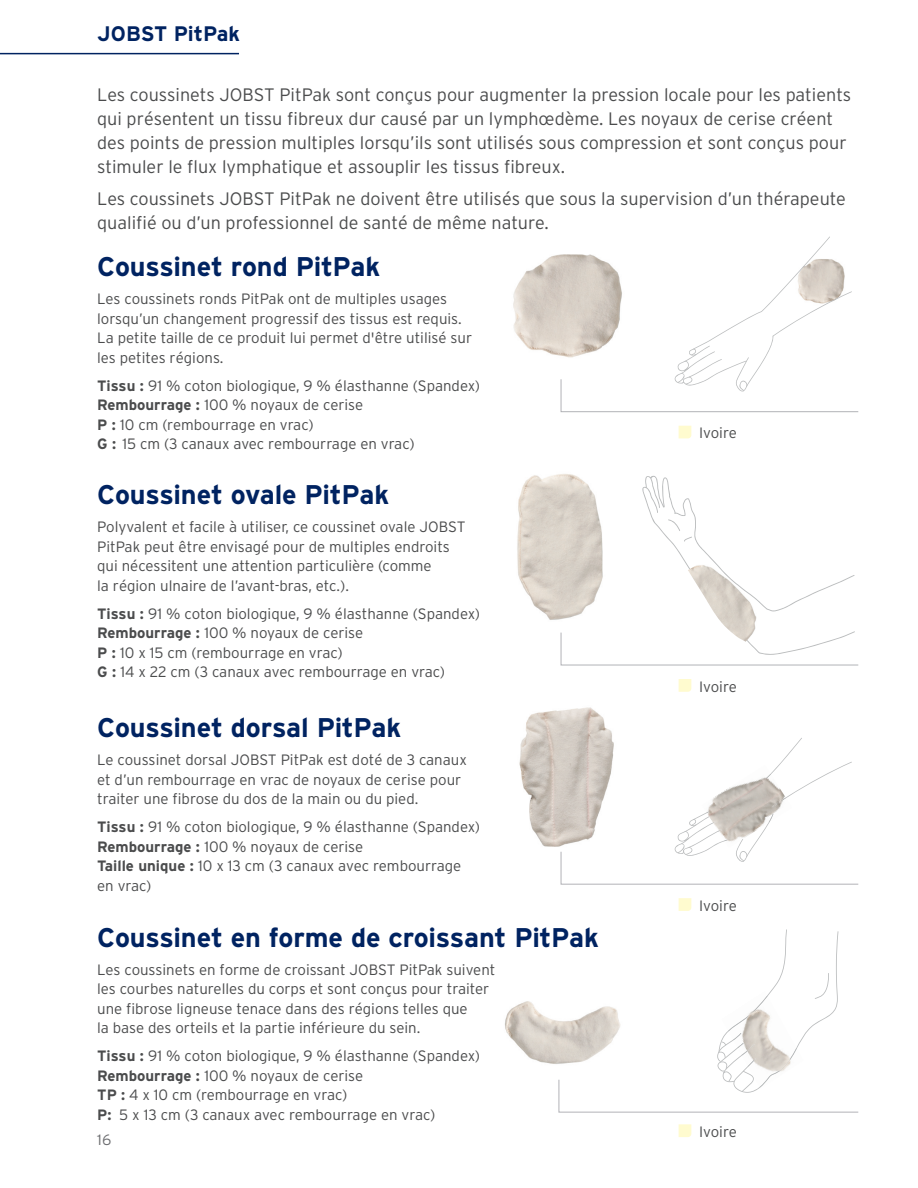
<style>
.page{position:relative;width:918px;height:1188px;background:#fff}
.page>*{position:absolute;margin:0;border:0;box-sizing:border-box;transform-origin:0 0}
.t1{font:700 27px "Interstate";letter-spacing:-.01em;color:#002361}
.t2{font:700 21px "Interstate";color:#002361}
.t3{font:300 18px/24px "Interstate";color:#4b4c4d}
.t4{font:300 15px/19.5px "Interstate";color:#4b4c4d}
.t5{font:300 15px "Interstate";color:#6c6d70}
.s1{font-weight:700}
</style>
<div class="page">
<img style="left:517px;top:474px;width:56px;height:146px">
<img style="left:513px;top:254px;width:47px;height:102px">
<svg style="left:558px;top:929px;width:301px;height:184px"></svg>
<img style="left:748px;top:1048px;width:49px;height:40px">
<svg style="left:679px;top:1124px;width:12px;height:13px"></svg>
<img style="left:519px;top:707px;width:93px;height:140px">
<img style="left:505px;top:990px;width:123px;height:83px">
<svg style="left:679px;top:426px;width:12px;height:12px"></svg>
<svg style="left:679px;top:679px;width:12px;height:13px"></svg>
<svg style="left:679px;top:898px;width:12px;height:13px"></svg>
<svg style="left:560px;top:236px;width:299px;height:176px"></svg>
<img style="left:804px;top:346px;width:54px;height:64px">
<svg style="left:560px;top:475px;width:299px;height:191px"></svg>
<img style="left:688px;top:561px;width:69px;height:81px">
<svg style="left:560px;top:737px;width:299px;height:148px"></svg>
<img style="left:772px;top:798px;width:14px;height:9px">
<hr style="left:0;top:53px;width:239px;height:1px;background:#002361">
<h2 class="t2" style="left:97px;top:22px;width:144px">JOBST PitPak</h2>
<p class="t3" style="left:97px;top:82px;width:756px">Les coussinets JOBST PitPak sont conçus pour augmenter la pression locale pour les patients qui présentent un tissu fibreux dur causé par un lymphœdème. Les noyaux de cerise créent des points de pression multiples lorsqu’ils sont utilisés sous compression et sont conçus pour stimuler le flux lymphatique et assouplir les tissus fibreux.</p>
<p class="t3" style="left:97px;top:187px;width:750px">Les coussinets JOBST PitPak ne doivent être utilisés que sous la supervision d’un thérapeute qualifié ou d’un professionnel de santé de même nature.</p>
<h1 class="t1" style="left:97px;top:252px;width:285px">Coussinet rond PitPak</h1>
<p class="t4" style="left:97px;top:289px;width:376px">Les coussinets ronds PitPak ont de multiples usages lorsqu’un changement progressif des tissus est requis.<br>La petite taille de ce produit lui permet d'être utilisé sur les petites régions.</p>
<p class="t4" style="left:97px;top:376px;width:385px"><span class="s1">Tissu :</span> 91 % coton biologique, 9 % élasthanne (Spandex)<br><span class="s1">Rembourrage :</span> 100 % noyaux de cerise<br><span class="s1">P :</span> 10 cm (rembourrage en vrac)<br><span class="s1">G :</span> 15 cm (3 canaux avec rembourrage en vrac)</p>
<h1 class="t1" style="left:97px;top:480px;width:294px">Coussinet ovale PitPak</h1>
<p class="t4" style="left:97px;top:517px;width:370px">Polyvalent et facile à utiliser, ce coussinet ovale JOBST PitPak peut être envisagé pour de multiples endroits qui nécessitent une attention particulière (comme<br>la région ulnaire de l’avant-bras, etc.).</p>
<p class="t4" style="left:97px;top:604px;width:385px"><span class="s1">Tissu :</span> 91 % coton biologique, 9 % élasthanne (Spandex)<br><span class="s1">Rembourrage :</span> 100 % noyaux de cerise<br><span class="s1">P :</span> 10 x 15 cm (rembourrage en vrac)<br><span class="s1">G :</span> 14 x 22 cm (3 canaux avec rembourrage en vrac)</p>
<h1 class="t1" style="left:97px;top:713px;width:306px">Coussinet dorsal PitPak</h1>
<p class="t4" style="left:97px;top:750px;width:371px">Le coussinet dorsal JOBST PitPak est doté de 3 canaux et d’un rembourrage en vrac de noyaux de cerise pour traiter une fibrose du dos de la main ou du pied.</p>
<p class="t4" style="left:97px;top:817px;width:385px"><span class="s1">Tissu :</span> 91 % coton biologique, 9 % élasthanne (Spandex)<br><span class="s1">Rembourrage :</span> 100 % noyaux de cerise<br><span class="s1">Taille unique :</span> 10 x 13 cm (3 canaux avec rembourrage en vrac)</p>
<h1 class="t1" style="left:97px;top:922px;width:503px">Coussinet en forme de croissant PitPak</h1>
<p class="t4" style="left:97px;top:960px;width:400px">Les coussinets en forme de croissant JOBST PitPak suivent les courbes naturelles du corps et sont conçus pour traiter une fibrose ligneuse tenace dans des régions telles que<br>la base des orteils et la partie inférieure du sein.</p>
<p class="t4" style="left:97px;top:1046px;width:385px"><span class="s1">Tissu :</span> 91 % coton biologique, 9 % élasthanne (Spandex)<br><span class="s1">Rembourrage :</span> 100 % noyaux de cerise<br><span class="s1">TP :</span> 4 x 10 cm (rembourrage en vrac)<br><span class="s1">P:</span> 5 x 13 cm (3 canaux avec rembourrage en vrac)</p>
<p class="t5" style="left:97px;top:1131px;width:16px">16</p>
<p class="t4" style="left:699px;top:423px;width:39px">Ivoire</p>
<p class="t4" style="left:699px;top:677px;width:39px">Ivoire</p>
<p class="t4" style="left:699px;top:896px;width:39px">Ivoire</p>
<p class="t4" style="left:699px;top:1122px;width:39px">Ivoire</p>
</div>
